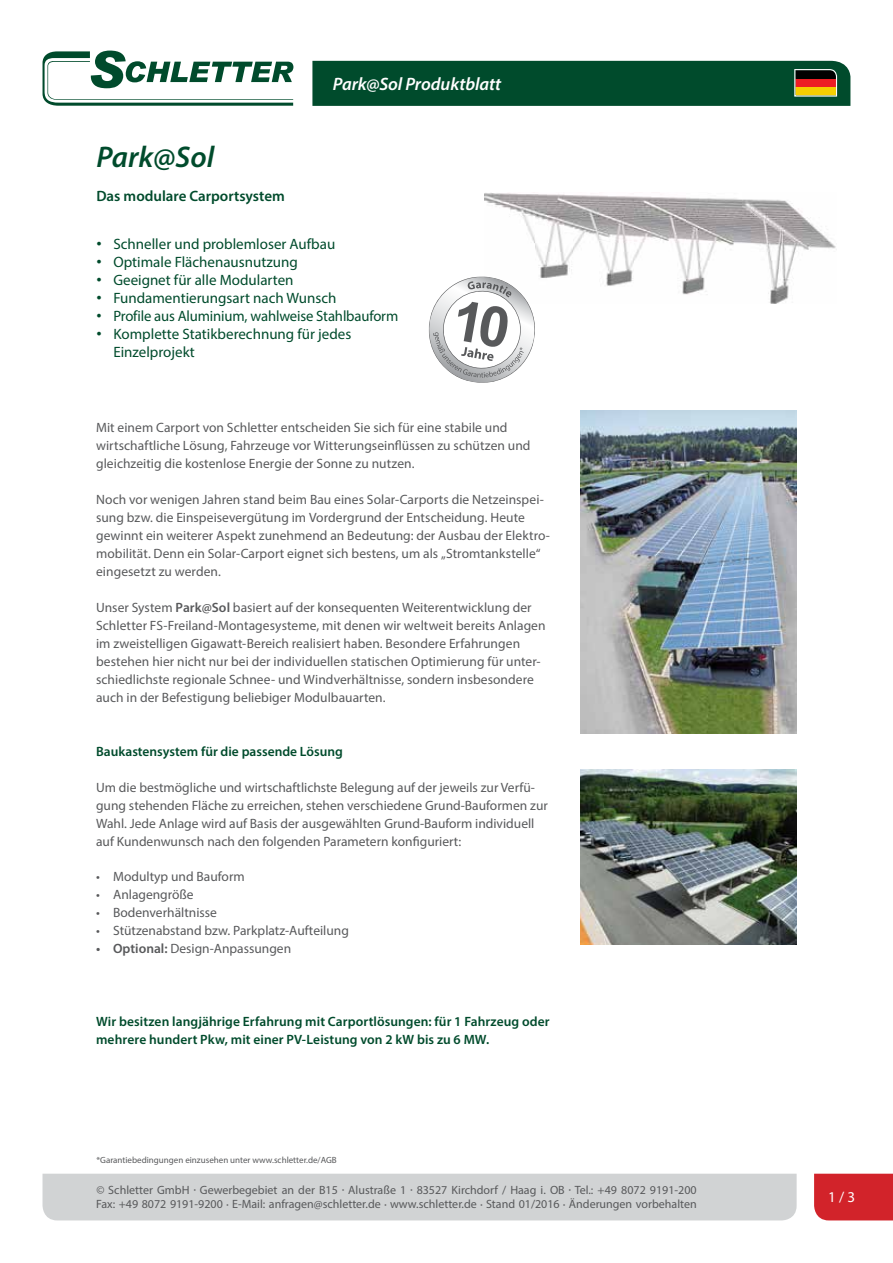
<style>
.page{position:relative;width:893px;height:1263px;background:#fff}
.page>*{position:absolute;margin:0;border:0;box-sizing:border-box;transform-origin:0 0}
.t1{font:italic 600 30px "Myriad Pro";color:#004b2c}
.t2{font:italic 600 18px "Myriad Pro";letter-spacing:-.005em;color:#fff}
.t3{font:15px/18px "Myriad Pro";color:#004b2c}
.t4{font:600 15px "Myriad Pro";color:#004b2c}
.t5{font:15px "Myriad Pro";color:#fff}
.t6{font:13.5px/18px "Myriad Pro";color:#58595b}
.t7{font:600 13.5px/18px "Myriad Pro";letter-spacing:.005em;color:#004b2c}
.t8{font:12px/14.4px "Myriad Pro";color:#58595b}
.t9{font:9px "Myriad Pro";color:#58595b}
.s1{font-family:"Arial"}
.s2{font-weight:600}
.s3{font-style:italic}
.s4{font-style:italic;font-size:7.5px}
</style>
<div class="page">
<svg style="left:43px;top:51px;width:250px;height:55px"></svg>
<svg style="left:312px;top:61px;width:538px;height:45px;background:#094d2d"></svg>
<div style="left:43px;top:1174px;width:754px;height:46px;background:#d1d3d4"></div>
<div style="left:814px;top:1174px;width:79px;height:46px;background:#d2232a"></div>
<div style="left:828px;top:1190px;width:65px;height:14px;background:#d2232a"></div>
<img style="left:485px;top:193px;width:351px;height:111px">
<img style="left:580px;top:769px;width:217px;height:175px">
<svg style="left:428px;top:276px;width:107px;height:107px"></svg>
<img style="left:580px;top:411px;width:217px;height:322px">
<h2 class="t2" style="left:333px;top:72px;width:170px">Park@Sol Produktblatt</h2>
<h1 class="t1" style="left:96px;top:138px;width:119px">Park@Sol</h1>
<p class="t4" style="left:96px;top:187px;width:190px">Das modulare Carportsystem</p>
<p class="t3" style="left:96px;top:235px;width:240px"><span class="s1">•</span> Schneller und problemloser Aufbau</p>
<p class="t3" style="left:96px;top:253px;width:203px"><span class="s1">•</span> Optimale Flächenausnutzung</p>
<p class="t3" style="left:96px;top:271px;width:199px"><span class="s1">•</span> Geeignet für alle Modularten</p>
<p class="t3" style="left:96px;top:289px;width:242px"><span class="s1">•</span> Fundamentierungsart nach Wunsch</p>
<p class="t3" style="left:96px;top:307px;width:303px"><span class="s1">•</span> Profile aus Aluminium, wahlweise Stahlbauform</p>
<p class="t3" style="left:113px;top:325px;width:239px;text-indent:-17px"><span class="s1">•</span> Komplette Statikberechnung für jedes<br>Einzelprojekt</p>
<p class="t6" style="left:96px;top:418px;width:436px">Mit einem Carport von Schletter entscheiden Sie sich für eine stabile und wirtschaftliche Lösung, Fahrzeuge vor Witterungseinflüssen zu schützen und gleichzeitig die kostenlose Energie der Sonne zu nutzen.</p>
<p class="t6" style="left:96px;top:490px;width:455px">Noch vor wenigen Jahren stand beim Bau eines Solar-Carports die Netzeinspei&shy;sung bzw. die Einspeisevergütung im Vordergrund der Entscheidung. Heute gewinnt ein weiterer Aspekt zunehmend an Bedeutung: der Ausbau der Elektro&shy;mobilität. Denn ein Solar-Carport eignet sich bestens, um als „Stromtankstelle“ eingesetzt zu werden.</p>
<p class="t6" style="left:96px;top:598px;width:451px">Unser System <span class="s2">Park@Sol</span> basiert auf der konsequenten Weiterentwicklung der Schletter FS-Freiland-Montagesysteme, mit denen wir weltweit bereits Anlagen im zweistelligen Gigawatt-Bereich realisiert haben. Besondere Erfahrungen bestehen hier nicht nur bei der individuellen statischen Optimierung für unter&shy;schiedlichste regionale Schnee- und Windverhältnisse, sondern insbesondere auch in der Befestigung beliebiger Modulbauarten.</p>
<p class="t7" style="left:96px;top:742px;width:248px">Baukastensystem für die passende Lösung</p>
<p class="t6" style="left:96px;top:778px;width:453px">Um die bestmögliche und wirtschaftlichste Belegung auf der jeweils zur Verfü&shy;gung stehenden Fläche zu erreichen, stehen verschiedene Grund-Bauformen zur Wahl. Jede Anlage wird auf Basis der ausgewählten Grund-Bauform individuell auf Kundenwunsch nach den folgenden Parametern konfiguriert:</p>
<p class="t6" style="left:96px;top:867px;width:150px">• Modultyp und Bauform</p>
<p class="t6" style="left:96px;top:885px;width:99px">• Anlagengröße</p>
<p class="t6" style="left:96px;top:903px;width:122px">• Bodenverhältnisse</p>
<p class="t6" style="left:96px;top:921px;width:254px">• Stützenabstand bzw. Parkplatz-Aufteilung</p>
<p class="t6" style="left:96px;top:939px;width:197px"><span class="s2">• Optional:</span> Design-Anpassungen</p>
<p class="t7" style="left:96px;top:1012px;width:455px">Wir besitzen langjährige Erfahrung mit Carportlösungen: für 1 Fahrzeug oder mehrere hundert Pkw, mit einer PV-Leistung von 2 kW bis zu 6 MW.</p>
<p class="t9" style="left:96px;top:1154px;width:242px">*Garantiebedingungen einzusehen unter www.schletter.de/AGB</p>
<p class="t8" style="left:96px;top:1182px;width:602px"><span class="s3">©</span> Schletter GmbH <span class="s4">•</span> Gewerbegebiet an der B15 <span class="s4">•</span> Alustraße 1 <span class="s4">•</span> 83527 Kirchdorf / Haag i. OB <span class="s4">•</span> Tel.: +49 8072 9191-200<br>Fax: +49 8072 9191-9200 <span class="s4">•</span> E-Mail: anfragen@schletter.de <span class="s4">•</span> www.schletter.de <span class="s4">•</span> Stand 01/2016 <span class="s4">•</span> Änderungen vorbehalten</p>
<p class="t5" style="left:828px;top:1187px;width:28px">1 / 3</p>
</div>
